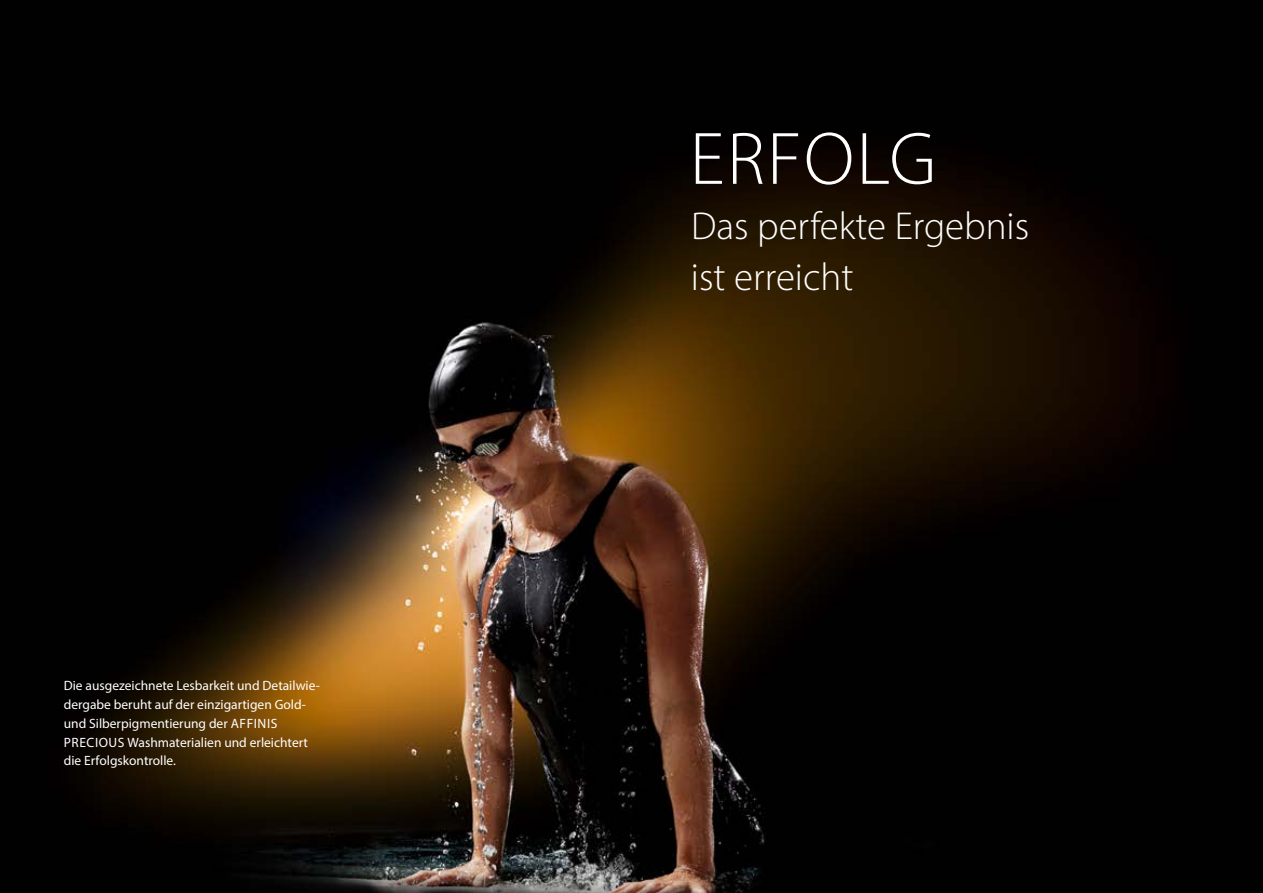
<style>
.page{position:relative;width:1263px;height:893px;background:#fff}
.page>*{position:absolute;margin:0;border:0;box-sizing:border-box;transform-origin:0 0}
.t1{font:300 75px "Myriad Pro";letter-spacing:.03em;color:#fff}
.t2{font:300 39px/51px "Myriad Pro";color:#fff}
.t3{font:13.5px/18.8px "Myriad Pro";color:#fff}
</style>
<div class="page">
<img style="left:0;top:0;width:1263px;height:893px">
<p class="t3" style="left:64px;top:676px;width:258px">Die ausgezeichnete Lesbarkeit und Detailwie&shy;dergabe beruht auf der einzigartigen Gold&shy;und Silberpigmentierung der AFFINIS PRECIOUS Washmaterialien und erleichtert die Erfolgskontrolle.</p>
<h1 class="t1" style="left:690px;top:114px;width:248px">ERFOLG</h1>
<h2 class="t2" style="left:691px;top:200px;width:340px">Das perfekte Ergebnis ist erreicht</h2>
</div>
